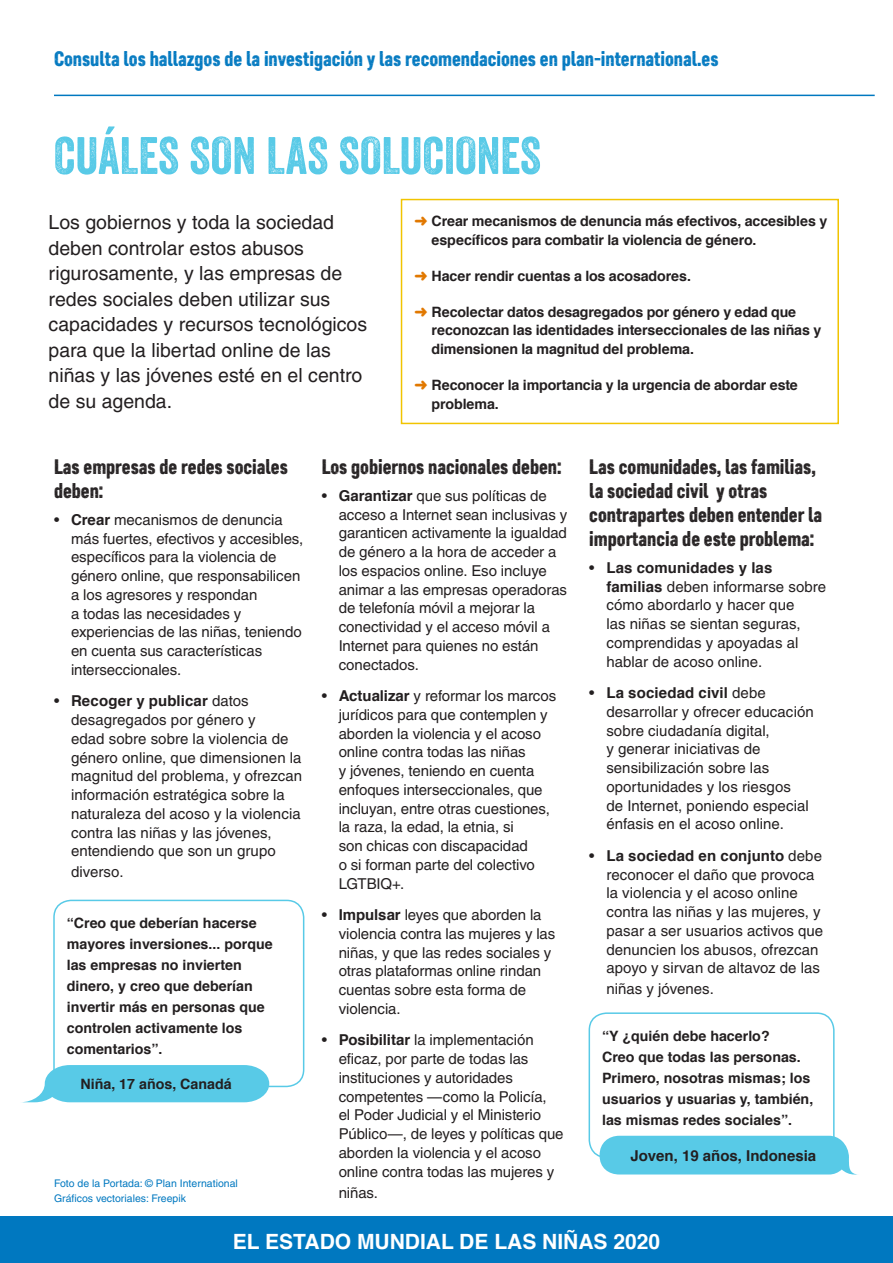
<style>
.page{position:relative;width:893px;height:1263px;background:#fff}
.page>*{position:absolute;margin:0;border:0;box-sizing:border-box;transform-origin:0 0}
.Veneer{font:51px "Veneer";color:#58cae7}
.t1{font:21px/24px "Core Paint B3";color:#231f20}
.t2{font:21px "Core Paint B3";color:#0078c0}
.t3{font:700 21px "Helvetica";color:#fff}
.t4{font:19.5px/25.5px "Helvetica";color:#231f20}
.t5{font:15px/18.8px "Helvetica";letter-spacing:-.005em;color:#231f20}
.Quote_-_background{font:700 15px "Helvetica";color:#231f20}
.Quote_-_background-2{font:700 14.25px/21px "Helvetica";color:#231f20}
.Endnote_text{font:10.5px "Helvetica";color:#0078c0}
.s1{font-weight:700}
</style>
<div class="page">
<hr style="left:54px;top:95px;width:821px;height:1px;background:#0078c0">
<div style="left:0;top:1216px;width:893px;height:47px;background:#0078c0"></div>
<div style="left:53px;top:900px;width:251px;height:187px;border:2px solid #58cae7;border-radius:17px"></div>
<svg style="left:24px;top:1065px;width:245px;height:37px"></svg>
<div style="left:589px;top:1012px;width:246px;height:146px;border:2px solid #58cae7;border-radius:17px"></div>
<div style="left:600px;top:1136px;width:255px;height:38px;background:#58cae7"></div>
<div style="left:401px;top:199px;width:438px;height:225px;border:2px solid #f1c400"></div>
<p class="t2" style="left:54px;top:46px;width:666px">Consulta los hallazgos de la investigación y las recomendaciones en plan-international.es</p>
<p class="Veneer" style="left:54px;top:124px;width:488px">CUÁLES SON LAS SOLUCIONES</p>
<p class="t4" style="left:49px;top:209px;width:320px">Los gobiernos y toda la sociedad deben controlar estos abusos rigurosamente, y las empresas de redes sociales deben utilizar sus capacidades y recursos tecnológicos para que la libertad online de las niñas y las jóvenes esté en el centro de su agenda.</p>
<p class="Quote_-_background-2" style="left:432px;top:212px;width:397px;line-height:18.8px">Crear mecanismos de denuncia más efectivos, accesibles y específicos para combatir la violencia de género.</p>
<p class="Quote_-_background-2" style="left:432px;top:266px;width:261px">Hacer rendir cuentas a los acosadores.</p>
<p class="Quote_-_background-2" style="left:432px;top:302px;width:391px;line-height:18.8px">Recolectar datos desagregados por género y edad que reconozcan las identidades interseccionales de las niñas y dimensionen la magnitud del problema.</p>
<p class="Quote_-_background-2" style="left:432px;top:376px;width:368px;line-height:18.8px">Reconocer la importancia y la urgencia de abordar este problema.</p>
<p class="t1" style="left:54px;top:454px;width:235px">Las empresas de redes sociales deben:</p>
<p class="t5" style="left:71px;top:510px;width:234px;text-indent:-17px">• <span class="s1">Crear</span> mecanismos de denuncia más fuertes, efectivos y accesibles, específicos para la violencia de género online, que responsabilicen a los agresores y respondan<br>a todas las necesidades y experiencias de las niñas, teniendo en cuenta sus características interseccionales.</p>
<p class="t5" style="left:71px;top:692px;width:233px;text-indent:-17px">• <span class="s1">Recoger y publicar</span> datos desagregados por género y<br>edad sobre sobre la violencia de género online, que dimensionen la magnitud del problema, y ofrezcan información estratégica sobre la naturaleza del acoso y la violencia contra las niñas y las jóvenes, entendiendo que son un grupo</p>
<p class="t5" style="left:71px;top:863px;width:54px">diverso.</p>
<p class="Quote_-_background-2" style="left:67px;top:913px;width:207px">“Creo que deberían hacerse mayores inversiones... porque las empresas no invierten dinero, y creo que deberían invertir más en personas que controlen activamente los comentarios”.</p>
<p class="Quote_-_background-2" style="left:80px;top:1074px;width:153px">Niña, 17 años, Canadá</p>
<p class="Endnote_text" style="left:54px;top:1177px;width:185px">Foto de la Portada: © Plan International</p>
<p class="Endnote_text" style="left:54px;top:1192px;width:133px">Gráficos vectoriales: Freepik</p>
<p class="t1" style="left:322px;top:454px;width:241px">Los gobiernos nacionales deben:</p>
<p class="t5" style="left:339px;top:486px;width:230px;text-indent:-17px">• <span class="s1">Garantizar</span> que sus políticas de acceso a Internet sean inclusivas y garanticen activamente la igualdad de género a la hora de acceder a los espacios online. Eso incluye animar a las empresas operadoras de telefonía móvil a mejorar la conectividad y el acceso móvil a<br>Internet para quienes no están conectados.</p>
<p class="t5" style="left:339px;top:686px;width:219px;text-indent:-17px">• <span class="s1">Actualizar</span> y reformar los marcos jurídicos para que contemplen y aborden la violencia y el acoso online contra todas las niñas<br>y jóvenes, teniendo en cuenta enfoques interseccionales, que incluyan, entre otras cuestiones, la raza, la edad, la etnia, si<br>son chicas con discapacidad<br>o si forman parte del colectivo<br>LGTBIQ+.</p>
<p class="t5" style="left:339px;top:905px;width:218px;text-indent:-17px">• <span class="s1">Impulsar</span> leyes que aborden la violencia contra las mujeres y las niñas, y que las redes sociales y otras plataformas online rindan cuentas sobre esta forma de violencia.</p>
<p class="t5" style="left:339px;top:1031px;width:226px;text-indent:-17px">• <span class="s1">Posibilitar</span> la implementación eficaz, por parte de todas las instituciones y autoridades competentes —como la Policía,<br>el Poder Judicial y el Ministerio<br>Público—, de leyes y políticas que aborden la violencia y el acoso online contra todas las mujeres y</p>
<p class="t5" style="left:339px;top:1183px;width:41px">niñas.</p>
<p class="t1" style="left:589px;top:454px;width:234px">Las comunidades, las familias, la sociedad civil y otras contrapartes deben entender la importancia de este problema:</p>
<p class="t5" style="left:606px;top:558px;width:221px;text-indent:-17px">• <span class="s1">Las comunidades y las familias</span> deben informarse sobre cómo abordarlo y hacer que<br>las niñas se sientan seguras, comprendidas y apoyadas al hablar de acoso online.</p>
<p class="t5" style="left:606px;top:683px;width:209px;text-indent:-17px">• <span class="s1">La sociedad civil</span> debe desarrollar y ofrecer educación sobre ciudadanía digital,<br>y generar iniciativas de sensibilización sobre las oportunidades y los riesgos<br>de Internet, poniendo especial énfasis en el acoso online.</p>
<p class="t5" style="left:606px;top:846px;width:218px;text-indent:-17px">• <span class="s1">La sociedad en conjunto</span> debe reconocer el daño que provoca la violencia y el acoso online contra las niñas y las mujeres, y pasar a ser usuarios activos que denuncien los abusos, ofrezcan apoyo y sirvan de altavoz de las</p>
<p class="t5" style="left:606px;top:980px;width:109px">niñas y jóvenes.</p>
<p class="Quote_-_background-2" style="left:602px;top:1025px;width:213px">“Y ¿quién debe hacerlo?<br>Creo que todas las personas.<br>Primero, nosotras mismas; los usuarios y usuarias y, también, las mismas redes sociales”.</p>
<p class="Quote_-_background" style="left:630px;top:1143px;width:187px">Joven, 19 años, Indonesia</p>
<p class="t3" style="left:233px;top:1224px;width:429px">EL ESTADO MUNDIAL DE LAS NIÑAS 2020</p>
</div>
